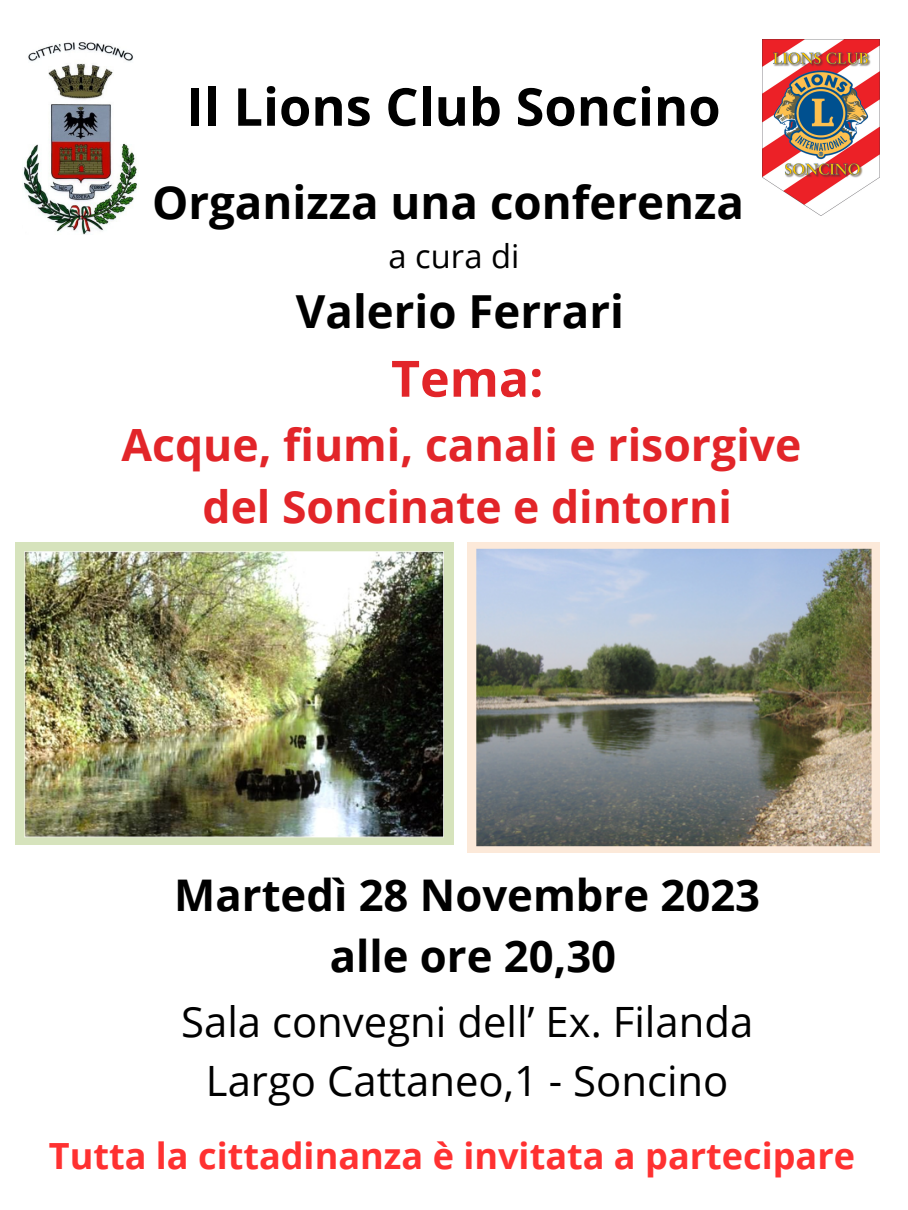
<style>
.page{position:relative;width:908px;height:1210px;background:#fff}
.page>*{position:absolute;margin:0;border:0;box-sizing:border-box;transform-origin:0 0}
.t1{font:700 52.22px "Open Sans";color:#000}
.t2{font:700 50.08px "Open Sans";color:#e22529}
.t3{font:700 45.64px "Open Sans";color:#000}
.t4{font:700 45.53px "Open Sans";color:#000}
.t5{font:700 44.48px "Open Sans";color:#e22529}
.t6{font:700 43.61px "Open Sans";color:#000}
.t7{font:41.79px "Open Sans";color:#000}
.t8{font:700 36.05px "Open Sans";color:#ff3131}
.t9{font:32.69px "Open Sans";color:#000}
</style>
<div class="page">
<img style="left:15px;top:542px;width:439px;height:302px">
<img style="left:467px;top:542px;width:412px;height:310px">
<img style="left:762px;top:39px;width:117px;height:177px">
<img style="left:23px;top:42px;width:114px;height:193px">
<p class="t1" style="left:187px;top:70px;width:535px">Il Lions Club Soncino</p>
<p class="t3" style="left:152px;top:170px;width:593px">Organizza una conferenza</p>
<p class="t9" style="left:388px;top:233px;width:132px">a cura di</p>
<p class="t4" style="left:296px;top:279px;width:329px">Valerio Ferrari</p>
<p class="t2" style="left:391px;top:343px;width:154px">Tema:</p>
<p class="t5" style="left:121px;top:413px;width:681px">Acque, fiumi, canali e risorgive</p>
<p class="t5" style="left:202px;top:475px;width:531px">del Soncinate e dintorni</p>
<p class="t6" style="left:174px;top:864px;width:587px">Martedì 28 Novembre 2023</p>
<p class="t6" style="left:329px;top:925px;width:288px">alle ore 20,30</p>
<p class="t7" style="left:181px;top:992px;width:573px">Sala convegni dell’ Ex. Filanda</p>
<p class="t7" style="left:206px;top:1051px;width:524px">Largo Cattaneo,1 - Soncino</p>
<p class="t8" style="left:49px;top:1130px;width:807px">Tutta la cittadinanza è invitata a partecipare</p>
</div>
